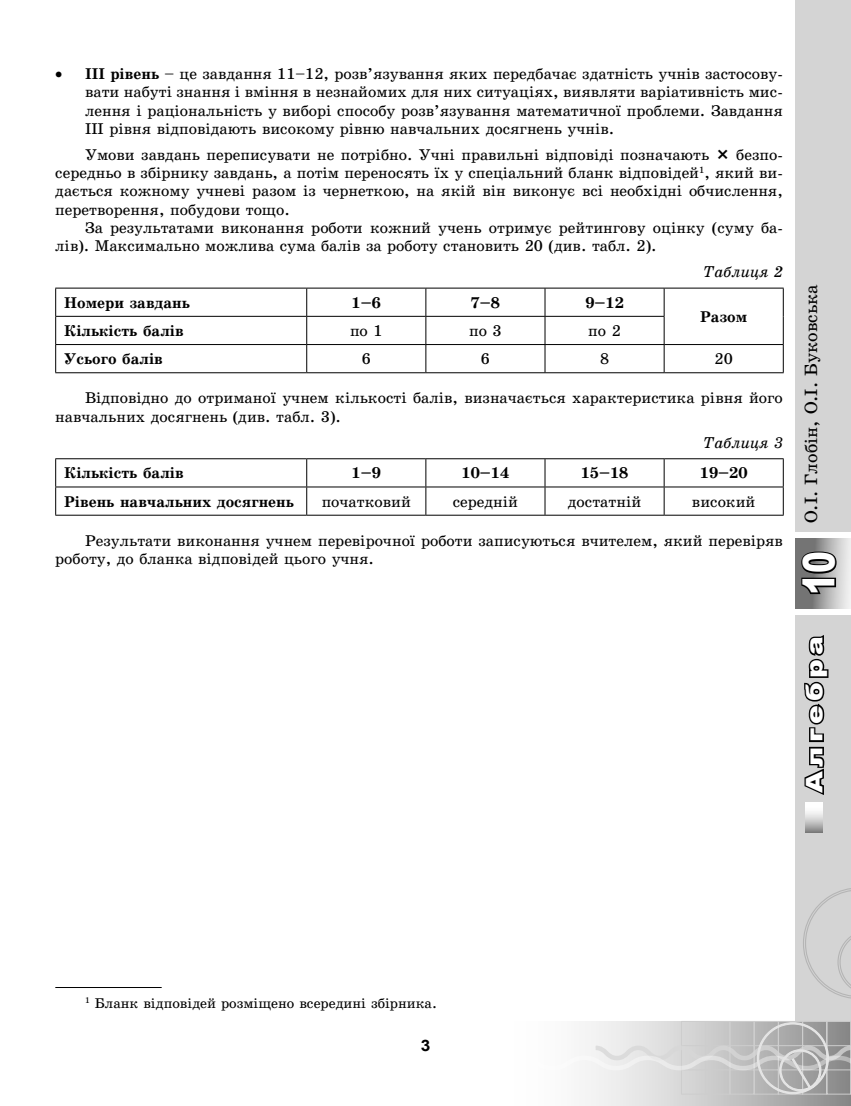
<style>
.page{position:relative;width:851px;height:1106px;background:#fff}
.page>*{position:absolute;margin:0;border:0;box-sizing:border-box;transform-origin:0 0}
.t1{font:900 43.5px "Arial";color:#fff;scale:.75 1}
.t2{font:900 22.95px "Arial";letter-spacing:.15em;color:#fff;scale:1.22 1}
.t3{font:18px "School Book Alx";color:#000}
.Основний{font:15.75px/18.1px "School Book Alx";color:#000}
.tabl_shapka{font:700 15.75px "School Book Alx";color:#000}
.Tablica_text{font:700 15.75px "School Book Alx";color:#000}
.Tablica_text-2{font:15.75px "School Book Alx";color:#000}
.Tablica_nomer{font:italic 15.75px "School Book Alx";color:#000}
.t4{font:700 15.75px "Arial";color:#000;scale:1.1 1}
.Snoska_text{font:14.25px "School Book Alx";color:#000}
.s1{font-weight:700}
</style>
<div class="page">
<div style="left:795px;top:615px;width:55px;height:491px;background:#d4d4d4"></div>
<svg style="left:805px;top:802px;width:17px;height:30px"></svg>
<svg style="left:804px;top:635px;width:25px;height:160px"></svg>
<div style="left:459px;top:1021px;width:391px;height:85px;background:linear-gradient(to right,#fff,#999)"></div>
<hr style="left:850px;top:1021px;width:1px;height:73px;background:#cdcdcd">
<svg style="left:519px;top:1021px;width:331px;height:73px"></svg>
<svg style="left:803px;top:888px;width:47px;height:111px"></svg>
<div style="left:795px;top:0;width:55px;height:531px;background:#d4d4d4"></div>
<svg style="left:795px;top:538px;width:55px;height:71px"></svg>
<svg style="left:798px;top:549px;width:40px;height:46px"></svg>
<hr style="left:55px;top:288px;width:252px;height:1px;background:#000">
<hr style="left:307px;top:288px;width:119px;height:1px;background:#000">
<hr style="left:426px;top:288px;width:119px;height:1px;background:#000">
<hr style="left:545px;top:288px;width:119px;height:1px;background:#000">
<hr style="left:664px;top:288px;width:119px;height:1px;background:#000">
<hr style="left:55px;top:316px;width:252px;height:1px;background:#000">
<hr style="left:307px;top:316px;width:119px;height:1px;background:#000">
<hr style="left:426px;top:316px;width:119px;height:1px;background:#000">
<hr style="left:545px;top:316px;width:119px;height:1px;background:#000">
<hr style="left:55px;top:344px;width:252px;height:1px;background:#000">
<svg style="left:55px;top:288px;width:1px;height:84px"></svg>
<hr style="left:307px;top:344px;width:119px;height:1px;background:#000">
<svg style="left:306px;top:288px;width:1px;height:84px"></svg>
<hr style="left:426px;top:344px;width:119px;height:1px;background:#000">
<svg style="left:425px;top:288px;width:1px;height:84px"></svg>
<hr style="left:545px;top:344px;width:119px;height:1px;background:#000">
<svg style="left:544px;top:288px;width:1px;height:84px"></svg>
<hr style="left:664px;top:344px;width:119px;height:1px;background:#000">
<svg style="left:663px;top:288px;width:1px;height:84px"></svg>
<svg style="left:782px;top:288px;width:1px;height:84px"></svg>
<hr style="left:55px;top:372px;width:252px;height:1px;background:#000">
<hr style="left:307px;top:372px;width:119px;height:1px;background:#000">
<hr style="left:426px;top:372px;width:119px;height:1px;background:#000">
<hr style="left:545px;top:372px;width:119px;height:1px;background:#000">
<hr style="left:664px;top:372px;width:119px;height:1px;background:#000">
<hr style="left:55px;top:458px;width:252px;height:1px;background:#000">
<hr style="left:307px;top:458px;width:119px;height:1px;background:#000">
<hr style="left:426px;top:458px;width:119px;height:1px;background:#000">
<hr style="left:545px;top:458px;width:119px;height:1px;background:#000">
<hr style="left:664px;top:458px;width:119px;height:1px;background:#000">
<hr style="left:55px;top:486px;width:252px;height:1px;background:#000">
<svg style="left:55px;top:459px;width:1px;height:56px"></svg>
<hr style="left:307px;top:486px;width:119px;height:1px;background:#000">
<svg style="left:306px;top:459px;width:1px;height:56px"></svg>
<hr style="left:426px;top:486px;width:119px;height:1px;background:#000">
<svg style="left:425px;top:459px;width:1px;height:56px"></svg>
<hr style="left:545px;top:486px;width:119px;height:1px;background:#000">
<svg style="left:544px;top:459px;width:1px;height:56px"></svg>
<hr style="left:664px;top:486px;width:119px;height:1px;background:#000">
<svg style="left:663px;top:459px;width:1px;height:56px"></svg>
<svg style="left:782px;top:459px;width:1px;height:56px"></svg>
<hr style="left:55px;top:515px;width:252px;height:1px;background:#000">
<hr style="left:307px;top:515px;width:119px;height:1px;background:#000">
<hr style="left:426px;top:515px;width:119px;height:1px;background:#000">
<hr style="left:545px;top:515px;width:119px;height:1px;background:#000">
<hr style="left:664px;top:515px;width:119px;height:1px;background:#000">
<hr style="left:55px;top:987px;width:107px;height:1px;background:#000">
<p class="Основний" style="left:85px;top:65px;width:699px;text-align:justify;text-indent:-30px">• <span class="s1">ІІІ рівень</span> – це завдання 11–12, розв’язування яких передбачає здатність учнів застосову&shy;вати набуті знання і вміння в незнайомих для них ситуаціях, виявляти варіативність мис&shy;лення і раціональність у виборі способу розв’язування математичної проблеми. Завдання ІІІ рівня відповідають високому рівню навчальних досягнень учнів.</p>
<p class="Основний" style="left:85px;top:146px;width:625px">Умови завдань переписувати не потрібно. Учні правильні відповіді позначають</p>
<p class="Основний" style="left:55px;top:146px;width:729px;text-align:justify;text-indent:681px">безпо&shy;середньо в збірнику завдань, а потім переносять їх у спеціальний бланк відповідей<sup>1</sup>, який ви&shy;дається кожному учневі разом із чернеткою, на якій він виконує всі необхідні обчислення, перетворення, побудови тощо.</p>
<p class="Основний" style="left:55px;top:218px;width:729px;text-indent:30px">За результатами виконання роботи кожний учень отримує рейтингову оцінку (суму ба&shy;лів). Максимально можлива сума балів за роботу становить 20 (див. табл. 2).</p>
<p class="Tablica_nomer" style="left:703px;top:263px;width:81px">Таблиця 2</p>
<p class="tabl_shapka" style="left:64px;top:294px;width:127px">Номери завдань</p>
<p class="tabl_shapka" style="left:351px;top:294px;width:31px">1–6</p>
<p class="tabl_shapka" style="left:470px;top:294px;width:31px">7–8</p>
<p class="tabl_shapka" style="left:585px;top:294px;width:40px">9–12</p>
<p class="tabl_shapka" style="left:700px;top:308px;width:49px">Разом</p>
<p class="Tablica_text" style="left:64px;top:322px;width:121px">Кількість балів</p>
<p class="Tablica_text-2" style="left:350px;top:322px;width:34px">по 1</p>
<p class="Tablica_text-2" style="left:469px;top:322px;width:34px">по 3</p>
<p class="Tablica_text-2" style="left:588px;top:322px;width:34px">по 2</p>
<p class="Tablica_text" style="left:64px;top:350px;width:100px">Усього балів</p>
<p class="Tablica_text-2" style="left:361px;top:350px;width:11px">6</p>
<p class="Tablica_text-2" style="left:481px;top:350px;width:11px">6</p>
<p class="Tablica_text-2" style="left:600px;top:350px;width:11px">8</p>
<p class="Tablica_text-2" style="left:714px;top:350px;width:20px">20</p>
<p class="Основний" style="left:55px;top:389px;width:729px;text-indent:30px">Відповідно до отриманої учнем кількості балів, визначається характеристика рівня його навчальних досягнень (див. табл. 3).</p>
<p class="Tablica_nomer" style="left:703px;top:434px;width:81px">Таблиця 3</p>
<p class="tabl_shapka" style="left:64px;top:465px;width:121px">Кількість балів</p>
<p class="tabl_shapka" style="left:351px;top:465px;width:31px">1–9</p>
<p class="tabl_shapka" style="left:461px;top:465px;width:49px">10–14</p>
<p class="tabl_shapka" style="left:580px;top:465px;width:49px">15–18</p>
<p class="tabl_shapka" style="left:699px;top:465px;width:49px">19–20</p>
<p class="Tablica_text" style="left:64px;top:493px;width:231px">Рівень навчальних досягнень</p>
<p class="Tablica_text-2" style="left:321px;top:493px;width:91px">початковий</p>
<p class="Tablica_text-2" style="left:452px;top:493px;width:67px">середній</p>
<p class="Tablica_text-2" style="left:567px;top:493px;width:75px">достатній</p>
<p class="Tablica_text-2" style="left:692px;top:493px;width:65px">високий</p>
<p class="Основний" style="left:55px;top:531px;width:729px;text-indent:30px">Результати виконання учнем перевірочної роботи записуються вчителем, який перевіряв роботу, до бланка відповідей цього учня.</p>
<p class="t3" style="left:801px;top:523px;width:240px;rotate:-90deg">О.І. Глобін, О.І. Буковська</p>
<h1 class="t1" style="left:787px;top:595px;width:60px;rotate:-90deg">10</h1>
<h2 class="t2" style="left:797px;top:792px;width:130px;rotate:-90deg">Алгебра</h2>
<p class="Snoska_text" style="left:85px;top:995px;width:353px"><sup>1</sup> Бланк відповідей розміщено всередині збірника.</p>
<p class="t4" style="left:420px;top:1034px;width:10px">3</p>
</div>
